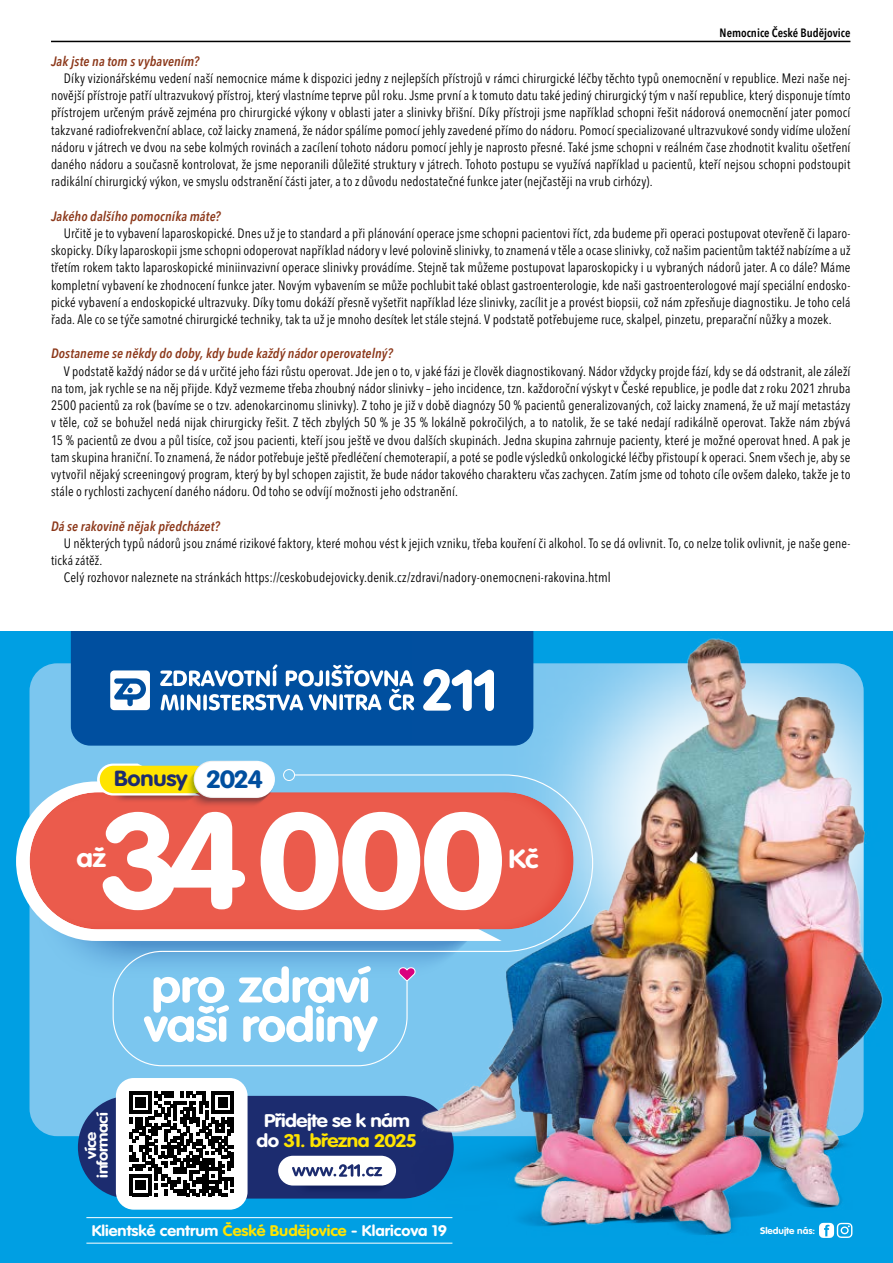
<style>
.page{position:relative;width:893px;height:1263px;background:#fff}
.page>*{position:absolute;margin:0;border:0;box-sizing:border-box;transform-origin:0 0}
.t1{font:700 133.65px "VAG Rounded LT Pro";color:#fff;scale:1.1 1}
.t2{font:700 46.95px/39.2px "VAG Rounded LT Pro";letter-spacing:-.015em;color:#fff;scale:1.1 1}
.t3{font:700 25.95px "VAG Rounded LT Pro";color:#fff;scale:1.11 1}
.t4{font:700 21.6px "VAG Rounded LT Pro";letter-spacing:-.01em;color:#1c2c6f;scale:1.1 1}
.t5{font:700 18.15px/20.1px "VAG Rounded LT Pro";letter-spacing:-.03em;color:#fff;text-align:center;scale:1.14 1}
.t6{font:700 15.15px "VAG Rounded LT Pro";color:#fff;scale:1.08 1}
.t7{font:700 14.85px/11.7px "VAG Rounded LT Pro";letter-spacing:-.025em;color:#fff;text-align:center;scale:1.14 1}
.t8{font:condensed 13.5px/17.2px "Avenir Next LT Pro";letter-spacing:.01em;color:#000;text-align:justify}
.t9{font:italic 600 condensed 13.5px "Avenir Next LT Pro";letter-spacing:.005em;color:#8c381a}
.t10{font:600 condensed 12px "Avenir Next LT Pro";color:#000}
.t11{font:700 9.3px "VAG Rounded LT Pro";color:#fff;scale:1.06 1}
.s1{font-size:24.6px;color:#004f9f}
.s2{color:#ffe400}
</style>
<div class="page">
<hr style="left:51px;top:41px;width:799px;height:1px;background:#000">
<div style="left:0;top:631px;width:893px;height:632px;background:#009fe3"></div>
<div style="left:30px;top:663px;width:834px;height:473px;background:#7bc6ef;border-radius:28px"></div>
<div style="left:71px;top:631px;width:462px;height:115px;background:#004f9f"></div>
<svg style="left:160px;top:664px;width:252px;height:46px;background:#5b8ec1"></svg>
<svg style="left:110px;top:670px;width:40px;height:40px;background:#acc5df"></svg>
<hr style="left:86px;top:1217px;width:366px;height:1px;background:#fff">
<hr style="left:86px;top:1242px;width:366px;height:1px;background:#fff">
<div style="left:78px;top:1096px;width:376px;height:102px;background:#1c2c6f;border-radius:51px"></div>
<div style="left:116px;top:1078px;width:132px;height:132px;background:#fff;border-radius:18px"></div>
<svg style="left:129px;top:1091px;width:105px;height:105px"></svg>
<img style="left:292px;top:1159px;width:102px;height:30px">
<div style="left:278px;top:1156px;width:118px;height:29px;background:#fff;border-radius:15px"></div>
<svg style="left:292px;top:1164px;width:90px;height:13px"></svg>
<img style="left:412px;top:632px;width:471px;height:612px">
<svg style="left:819px;top:1223px;width:33px;height:15px"></svg>
<img style="left:71px;top:941px;width:424px;height:36px">
<svg style="left:16px;top:781px;width:145px;height:160px"></svg>
<div style="left:29px;top:791px;width:545px;height:141px;background:#eb5b4c"></div>
<svg style="left:161px;top:774px;width:433px;height:178px"></svg>
<div style="left:283px;top:769px;width:12px;height:12px;border:1px solid #fff;border-radius:50%"></div>
<img style="left:109px;top:795px;width:77px;height:8px">
<svg style="left:97px;top:763px;width:89px;height:32px"></svg>
<div style="left:100px;top:766px;width:109px;height:27px;background:#ffe400;border-radius:14px"></div>
<img style="left:186px;top:763px;width:88px;height:44px">
<svg style="left:194px;top:761px;width:81px;height:37px"></svg>
<div style="left:195px;top:762px;width:79px;height:35px;background:#fff;border-radius:18px"></div>
<svg style="left:112px;top:950px;width:305px;height:117px"></svg>
<p class="t10" style="left:720px;top:25px;width:132px">Nemocnice České Budějovice</p>
<p class="t9" style="left:51px;top:53px;width:150px">Jak jste na tom s vybavením?</p>
<p class="t8" style="left:51px;top:70px;width:801px;text-indent:13px">Díky vizionářskému vedení naší nemocnice máme k dispozici jedny z nejlepších přístrojů v rámci chirurgické léčby těchto typů onemocnění v republice. Mezi naše nej&shy;novější přístroje patří ultrazvukový přístroj, který vlastníme teprve půl roku. Jsme první a k tomuto datu také jediný chirurgický tým v naší republice, který disponuje tímto přístrojem určeným právě zejména pro chirurgické výkony v oblasti jater a slinivky břišní. Díky přístroji jsme například schopni řešit nádorová onemocnění jater pomocí takzvané radiofrekvenční ablace, což laicky znamená, že nádor spálíme pomocí jehly zavedené přímo do nádoru. Pomocí specializované ultrazvukové sondy vidíme uložení nádoru v játrech ve dvou na sebe kolmých rovinách a zacílení tohoto nádoru pomocí jehly je naprosto přesné. Také jsme schopni v reálném čase zhodnotit kvalitu ošetření daného nádoru a současně kontrolovat, že jsme neporanili důležité struktury v játrech. Tohoto postupu se využívá například u pacientů, kteří nejsou schopni podstoupit radikální chirurgický výkon, ve smyslu odstranění části jater, a to z důvodu nedostatečné funkce jater (nejčastěji na vrub cirhózy).</p>
<p class="t9" style="left:51px;top:208px;width:171px">Jakého dalšího pomocníka máte?</p>
<p class="t8" style="left:51px;top:224px;width:801px;text-indent:13px">Určitě je to vybavení laparoskopické. Dnes už je to standard a při plánování operace jsme schopni pacientovi říct, zda budeme při operaci postupovat otevřeně či laparo&shy;skopicky. Díky laparoskopii jsme schopni odoperovat například nádory v levé polovině slinivky, to znamená v těle a ocase slinivky, což našim pacientům taktéž nabízíme a už třetím rokem takto laparoskopické miniinvazivní operace slinivky provádíme. Stejně tak můžeme postupovat laparoskopicky i u vybraných nádorů jater. A co dále? Máme kompletní vybavení ke zhodnocení funkce jater. Novým vybavením se může pochlubit také oblast gastroenterologie, kde naši gastroenterologové mají speciální endosko&shy;pické vybavení a endoskopické ultrazvuky. Díky tomu dokáží přesně vyšetřit například léze slinivky, zacílit je a provést biopsii, což nám zpřesňuje diagnostiku. Je toho celá řada. Ale co se týče samotné chirurgické techniky, tak ta už je mnoho desítek let stále stejná. V podstatě potřebujeme ruce, skalpel, pinzetu, preparační nůžky a mozek.</p>
<p class="t9" style="left:51px;top:346px;width:343px">Dostaneme se někdy do doby, kdy bude každý nádor operovatelný?</p>
<p class="t8" style="left:51px;top:362px;width:801px;text-indent:13px">V podstatě každý nádor se dá v určité jeho fázi růstu operovat. Jde jen o to, v jaké fázi je člověk diagnostikovaný. Nádor vždycky projde fází, kdy se dá odstranit, ale záleží na tom, jak rychle se na něj přijde. Když vezmeme třeba zhoubný nádor slinivky – jeho incidence, tzn. každoroční výskyt v České republice, je podle dat z roku 2021 zhruba 2500 pacientů za rok (bavíme se o tzv. adenokarcinomu slinivky). Z toho je již v době diagnózy 50 % pacientů generalizovaných, což laicky znamená, že už mají metastázy v těle, což se bohužel nedá nijak chirurgicky řešit. Z těch zbylých 50 % je 35 % lokálně pokročilých, a to natolik, že se také nedají radikálně operovat. Takže nám zbývá 15 % pacientů ze dvou a půl tisíce, což jsou pacienti, kteří jsou ještě ve dvou dalších skupinách. Jedna skupina zahrnuje pacienty, které je možné operovat hned. A pak je tam skupina hraniční. To znamená, že nádor potřebuje ještě předléčení chemoterapií, a poté se podle výsledků onkologické léčby přistoupí k operaci. Snem všech je, aby se vytvořil nějaký screeningový program, který by byl schopen zajistit, že bude nádor takového charakteru včas zachycen. Zatím jsme od tohoto cíle ovšem daleko, takže je to stále o rychlosti zachycení daného nádoru. Od toho se odvíjí možnosti jeho odstranění.</p>
<p class="t9" style="left:51px;top:518px;width:170px">Dá se rakovině nějak předcházet?</p>
<p class="t8" style="left:64px;top:534px;width:788px">U některých typů nádorů jsou známé rizikové faktory, které mohou vést k jejich vzniku, třeba kouření či alkohol. To se dá ovlivnit. To, co nelze tolik ovlivnit, je naše gene-</p>
<p class="t8" style="left:51px;top:552px;width:53px">tická zátěž.</p>
<p class="t8" style="left:64px;top:569px;width:548px">Celý rozhovor naleznete na stránkách https://ceskobudejovicky.denik.cz/zdravi/nadory-onemocneni-rakovina.html</p>
<h3 class="t4" style="left:114px;top:765px;width:137px">Bonusy <span class="s1">2024</span></h3>
<h1 class="t1" style="left:98px;top:777px;width:372px">34 000</h1>
<h3 class="t3" style="left:76px;top:842px;width:29px">až</h3>
<h3 class="t3" style="left:509px;top:843px;width:29px">Kč</h3>
<p class="t7" style="left:85px;top:1178px;width:59px;rotate:-90deg">více informací</p>
<h2 class="t2" style="left:144px;top:967px;width:214px">pro zdraví vaší rodiny</h2>
<h3 class="t5" style="left:256px;top:1110px;width:143px">Přidejte se k nám do <span class="s2">31. března 2025</span></h3>
<p class="t6" style="left:92px;top:1221px;width:331px">Klientské centrum <span class="s2">České Budějovice</span> - Klaricova 19</p>
<p class="t11" style="left:760px;top:1225px;width:53px">Sledujte nás:</p>
</div>
